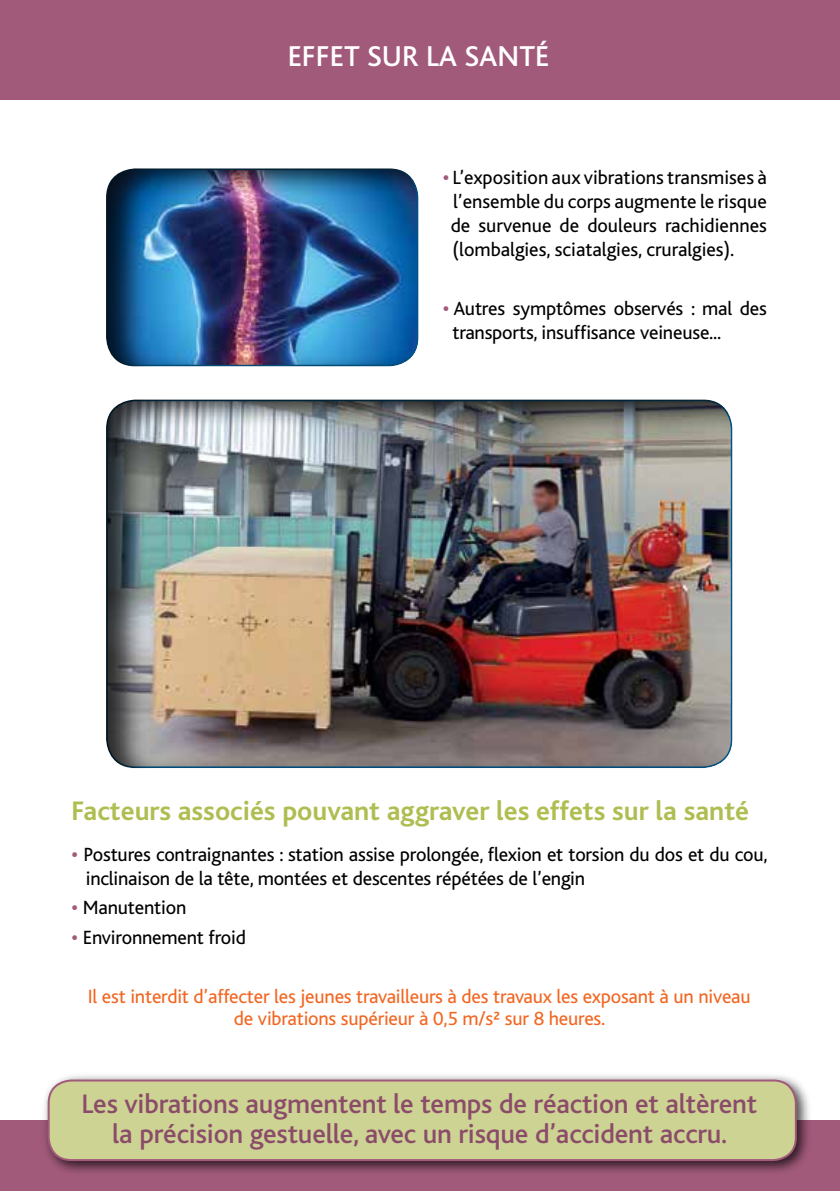
<style>
.page{position:relative;width:840px;height:1191px;background:#fff}
.page>*{position:absolute;margin:0;border:0;box-sizing:border-box;transform-origin:0 0}
.t1{font:500 30px "Bliss";color:#fff}
.t2{font:500 28px/30px "Bliss";letter-spacing:-.005em;color:#8b4c6a;text-align:center}
.t3{font:700 28px "Bliss";color:#afbd51}
.t4{font:20px/24px "Bliss";letter-spacing:-.01em;color:#000}
.t5{font:20px/22px "Bliss";letter-spacing:-.01em;color:#f26722;text-align:center}
.s1{font-weight:700;color:#a25a7b}
</style>
<div class="page">
<div style="left:0;top:0;width:839px;height:100px;background:#a25a7b"></div>
<div style="left:102px;top:396px;width:630px;height:372px;background:#000;opacity:.75"></div>
<div style="left:0;top:1120px;width:839px;height:71px;background:#a25a7b"></div>
<div style="left:41px;top:1072px;width:770px;height:104px;background:#000;opacity:.75"></div>
<div style="left:49px;top:1080px;width:746px;height:80px;background:#cdd393;border-radius:23px"></div>
<div style="left:48px;top:1079px;width:748px;height:82px;border:2px solid #a25a7b;border-radius:23px"></div>
<div style="left:102px;top:166px;width:318px;height:202px;background:#000;opacity:.75"></div>
<h1 class="t1" style="left:287px;top:40px;width:263px">EFFET SUR LA SANTÉ</h1>
<p class="t4" style="left:450px;top:165px;width:317px;text-align:justify;text-indent:-8px"><span class="s1">•</span> L’exposition aux vibrations transmises à l’ensemble du corps augmente le risque de survenue de douleurs rachidiennes (lombalgies, sciatalgies, cruralgies).</p>
<p class="t4" style="left:452px;top:297px;width:316px;text-indent:-9px"><span class="s1">•</span> Autres symptômes observés : mal des transports, insuffisance veineuse...</p>
<h2 class="t3" style="left:72px;top:796px;width:678px">Facteurs associés pouvant aggraver les effets sur la santé</h2>
<p class="t4" style="left:86px;top:842px;width:683px;text-indent:-14px"><span class="s1">•</span> Postures contraignantes : station assise prolongée, flexion et torsion du dos et du cou, inclinaison de la tête, montées et descentes répétées de l’engin</p>
<p class="t4" style="left:72px;top:896px;width:116px"><span class="s1">•</span> Manutention</p>
<p class="t4" style="left:72px;top:925px;width:176px"><span class="s1">•</span> Environnement froid</p>
<p class="t5" style="left:88px;top:986px;width:664px">Il est interdit d’affecter les jeunes travailleurs à des travaux les exposant à un niveau de vibrations supérieur à 0,5 m/s² sur 8 heures.</p>
<h2 class="t2" style="left:81px;top:1089px;width:677px">Les vibrations augmentent le temps de réaction et altèrent la précision gestuelle, avec un risque d’accident accru.</h2>
</div>
